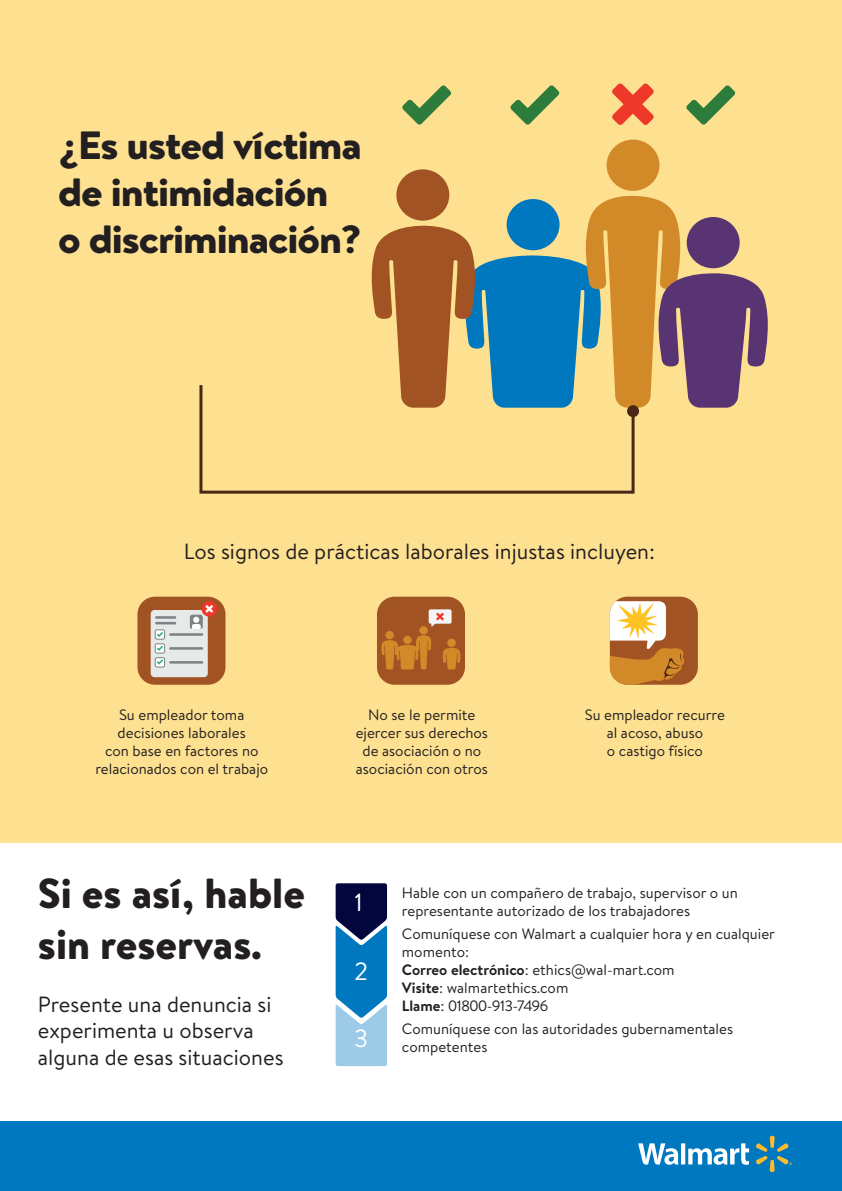
<style>
.page{position:relative;width:842px;height:1191px;background:#fff}
.page>*{position:absolute;margin:0;border:0;box-sizing:border-box;transform-origin:0 0}
.t1{font:900 42px/50.4px "Bogle";color:#231f20}
.t2{font:900 39.3px/47.2px "Bogle";letter-spacing:-.025em;color:#231f20;scale:1.07 1}
.t3{font:25px "Bogle";color:#fff}
.t4{font:22px/26.4px "Bogle";color:#231f20}
.t5{font:15px/18px "Bogle";color:#231f20}
.s1{font-weight:700}
</style>
<div class="page">
<div style="left:0;top:0;width:842px;height:842px;background:#fde090"></div>
<div style="left:0;top:1121px;width:842px;height:70px;background:#0078c0"></div>
<svg style="left:638px;top:1143px;width:111px;height:22px"></svg>
<svg style="left:756px;top:1135px;width:36px;height:37px"></svg>
<svg style="left:336px;top:883px;width:51px;height:183px;background:#3d7bad"></svg>
<div style="left:137px;top:596px;width:88px;height:88px;background:#a15324;border-radius:18px"></div>
<div style="left:151px;top:610px;width:57px;height:67px;background:#e6eae9;border-radius:4px"></div>
<hr style="left:169px;top:633px;width:34px;height:3px;background:#808385">
<div style="left:155px;top:630px;width:10px;height:9px;background:#fff;border-radius:2px"></div>
<div style="left:155px;top:629px;width:10px;height:10px;border:1px solid #808385;border-radius:2px"></div>
<hr style="left:169px;top:647px;width:34px;height:2px;background:#808385">
<div style="left:155px;top:643px;width:10px;height:10px;background:#fff;border-radius:2px"></div>
<div style="left:155px;top:643px;width:10px;height:10px;border:1px solid #808385;border-radius:2px"></div>
<hr style="left:169px;top:661px;width:34px;height:2px;background:#808385">
<div style="left:155px;top:657px;width:10px;height:10px;border:1px solid #808385;border-radius:2px"></div>
<svg style="left:157px;top:659px;width:6px;height:5px"></svg>
<div style="left:201px;top:601px;width:16px;height:15px;background:#ee3829;border-radius:50%"></div>
<div style="left:190px;top:614px;width:13px;height:15px;background:#808385;border-radius:3px"></div>
<hr style="left:155px;top:616px;width:21px;height:3px;background:#808385">
<hr style="left:155px;top:622px;width:21px;height:2px;background:#808385">
<svg style="left:157px;top:632px;width:6px;height:5px"></svg>
<svg style="left:157px;top:646px;width:6px;height:5px"></svg>
<svg style="left:192px;top:605px;width:21px;height:24px"></svg>
<div style="left:377px;top:596px;width:88px;height:88px;background:#a15324;border-radius:18px"></div>
<div style="left:385px;top:631px;width:9px;height:8px;background:#d28a29;border-radius:50%"></div>
<div style="left:419px;top:626px;width:9px;height:8px;background:#d28a29;border-radius:50%"></div>
<svg style="left:381px;top:635px;width:51px;height:34px"></svg>
<svg style="left:442px;top:647px;width:19px;height:22px"></svg>
<div style="left:447px;top:638px;width:9px;height:9px;background:#d28a29;border-radius:50%"></div>
<div style="left:429px;top:609px;width:23px;height:14px;background:#f4f5f6;border-radius:2px"></div>
<svg style="left:431px;top:612px;width:13px;height:14px"></svg>
<div style="left:610px;top:596px;width:88px;height:88px;background:#a15324;border-radius:18px"></div>
<svg style="left:610px;top:601px;width:74px;height:83px"></svg>
<svg style="left:402px;top:85px;width:49px;height:40px"></svg>
<svg style="left:686px;top:85px;width:49px;height:40px"></svg>
<svg style="left:510px;top:85px;width:49px;height:40px"></svg>
<svg style="left:612px;top:83px;width:42px;height:42px"></svg>
<div style="left:396px;top:169px;width:53px;height:52px;background:#a25324;border-radius:50%"></div>
<div style="left:606px;top:140px;width:53px;height:51px;background:#d28a29;border-radius:50%"></div>
<svg style="left:371px;top:195px;width:397px;height:213px"></svg>
<div style="left:687px;top:217px;width:53px;height:51px;background:#583472;border-radius:50%"></div>
<svg style="left:199px;top:382px;width:437px;height:112px"></svg>
<div style="left:627px;top:405px;width:12px;height:12px;background:#4b2717;border-radius:50%"></div>
<p class="t2" style="left:58px;top:121px;width:286px">¿Es usted víctima de intimidación<br>o discriminación?</p>
<p class="t4" style="left:184px;top:537px;width:473px">Los signos de prácticas laborales injustas incluyen:</p>
<p class="t5" style="left:95px;top:705px;width:174px;text-align:center">Su empleador toma decisiones laborales<br>con base en factores no relacionados con el trabajo</p>
<p class="t5" style="left:356px;top:705px;width:134px;text-align:center">No se le permite ejercer sus derechos de asociación o no asociación con otros</p>
<p class="t5" style="left:585px;top:705px;width:142px;text-align:center">Su empleador recurre al acoso, abuso<br>o castigo físico</p>
<p class="t1" style="left:38px;top:867px;width:268px">Si es así, hable sin reservas.</p>
<p class="t4" style="left:38px;top:990px;width:247px">Presente una denuncia si experimenta u observa alguna de esas situaciones</p>
<p class="t3" style="left:355px;top:884px;width:10px">1</p>
<p class="t3" style="left:355px;top:954px;width:15px">2</p>
<p class="t3" style="left:355px;top:1020px;width:15px">3</p>
<p class="t5" style="left:402px;top:883px;width:337px">Hable con un compañero de trabajo, supervisor o un representante autorizado de los trabajadores</p>
<p class="t5" style="left:402px;top:924px;width:375px">Comuníquese con Walmart a cualquier hora y en cualquier momento:</p>
<p class="t5" style="left:402px;top:960px;width:274px"><span class="s1">Correo electrónico</span>: ethics@wal-mart.com<br><span class="s1">Visite</span>: walmartethics.com<br><span class="s1">Llame</span>: 01800-913-7496</p>
<p class="t5" style="left:402px;top:1019px;width:333px">Comuníquese con las autoridades gubernamentales competentes</p>
</div>
